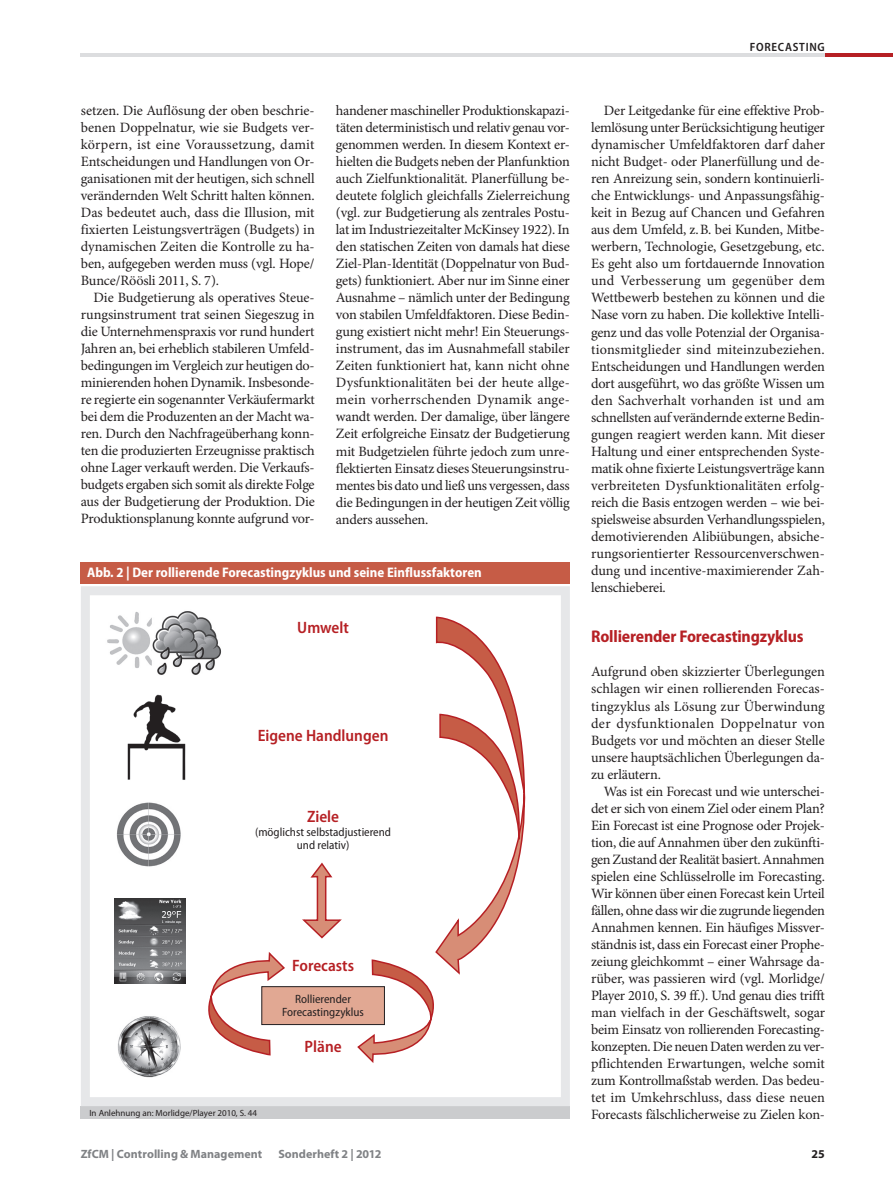
<style>
.page{position:relative;width:893px;height:1187px;background:#fff}
.page>*{position:absolute;margin:0;border:0;box-sizing:border-box;transform-origin:0 0}
.t1{font:700 semi-condensed 16.95px "Myriad Pro";letter-spacing:-.01em;color:#b62024}
.t2{font:600 semi-condensed 16.5px "Myriad Pro";color:#b62024}
.t3{font:14.25px/17px "Minion Pro";letter-spacing:-.015em;color:#231f20;text-align:justify}
.t4{font:700 semi-condensed 13.95px "Myriad Pro";color:#fff}
.t5{font:semi-condensed 12px/13.5px "Myriad Pro";color:#231f20;text-align:center}
.t6{font:700 12px "Myriad Pro";letter-spacing:.005em;color:#808285}
.t7{font:600 semi-condensed 12px "Myriad Pro";letter-spacing:.06em;color:#231f20}
.t8{font:700 12px "Myriad Pro";color:#231f20}
.t9{font:9px "Myriad Pro";color:#231f20}
</style>
<div class="page">
<hr style="left:81px;top:53px;width:744px;height:4px;background:#dcdddf">
<hr style="left:825px;top:53px;width:68px;height:4px;background:#b62024">
<div style="left:81px;top:1106px;width:489px;height:12px;background:#cbccce"></div>
<svg style="left:81px;top:586px;width:489px;height:520px"></svg>
<div style="left:81px;top:562px;width:489px;height:21px;background:#c65c46"></div>
<svg style="left:300px;top:861px;width:44px;height:78px"></svg>
<img style="left:103px;top:609px;width:118px;height:66px">
<img style="left:119px;top:692px;width:71px;height:91px">
<img style="left:117px;top:801px;width:66px;height:66px">
<img style="left:115px;top:898px;width:70px;height:85px">
<img style="left:118px;top:1014px;width:64px;height:63px">
<div style="left:261px;top:986px;width:124px;height:38px;background:#e1a893;border:1px solid #231f20"></div>
<svg style="left:356px;top:617px;width:174px;height:447px"></svg>
<svg style="left:195px;top:950px;width:91px;height:104px"></svg>
<p class="t7" style="left:750px;top:40px;width:77px">Forecasting</p>
<p class="t3" style="left:81px;top:102px;width:236px">setzen. Die Auflösung der oben beschrie&shy;benen Doppelnatur, wie sie Budgets ver&shy;körpern, ist eine Voraussetzung, damit Entscheidungen und Handlungen von Or&shy;ganisationen mit der heutigen, sich schnell verändernden Welt Schritt halten können.<br>Das bedeutet auch, dass die Illusion, mit fixierten Leistungsverträgen (Budgets) in dynamischen Zeiten die Kontrolle zu ha&shy;ben, aufgegeben werden muss (vgl. Hope/ Bunce/Röösli 2011, S. 7).</p>
<p class="t3" style="left:81px;top:290px;width:236px;text-indent:13px">Die Budgetierung als operatives Steue&shy;rungsinstrument trat seinen Siegeszug in die Unternehmenspraxis vor rund hundert Jahren an, bei erheblich stabileren Umfeld&shy;bedingungen im Vergleich zur heutigen do&shy;minierenden hohen Dynamik. Insbesonde&shy;re regierte ein sogenannter Verkäufermarkt bei dem die Produzenten an der Macht wa&shy;ren. Durch den Nachfrageüberhang konn&shy;ten die produzierten Erzeugnisse praktisch ohne Lager verkauft werden. Die Verkaufs&shy;budgets ergaben sich somit als direkte Folge aus der Budgetierung der Produktion. Die Produktionsplanung konnte aufgrund vor-</p>
<p class="t3" style="left:336px;top:103px;width:235px">handener maschineller Produktionskapazi&shy;täten deterministisch und relativ genau vor&shy;genommen werden. In diesem Kontext er&shy;hielten die Budgets neben der Planfunktion auch Zielfunktionalität. Planerfüllung be&shy;deutete folglich gleichfalls Zielerreichung (vgl. zur Budgetierung als zentrales Postu&shy;lat im Industriezeitalter McKinsey 1922). In den statischen Zeiten von damals hat diese Ziel-Plan-Identität (Doppelnatur von Bud&shy;gets) funktioniert. Aber nur im Sinne einer Ausnahme – nämlich unter der Bedingung von stabilen Umfeldfaktoren. Diese Bedin&shy;gung existiert nicht mehr! Ein Steuerungs&shy;instrument, das im Ausnahmefall stabiler Zeiten funktioniert hat, kann nicht ohne Dysfunktionalitäten bei der heute allge&shy;mein vorherrschenden Dynamik ange&shy;wandt werden. Der damalige, über längere Zeit erfolgreiche Einsatz der Budgetierung mit Budgetzielen führte jedoch zum unre&shy;flektierten Einsatz dieses Steuerungsinstru&shy;mentes bis dato und ließ uns vergessen, dass die Bedingungen in der heutigen Zeit völlig anders aussehen.</p>
<p class="t3" style="left:591px;top:103px;width:236px;text-indent:13px">Der Leitgedanke für eine effektive Prob&shy;lemlösung unter Berücksichtigung heutiger dynamischer Umfeldfaktoren darf daher nicht Budget- oder Planerfüllung und de&shy;ren Anreizung sein, sondern kontinuierli&shy;che Entwicklungs- und Anpassungsfähig&shy;keit in Bezug auf Chancen und Gefahren aus dem Umfeld, z.B. bei Kunden, Mitbe&shy;werbern, Technologie, Gesetzgebung, etc.<br>Es geht also um fortdauernde Innovation und Verbesserung um gegenüber dem Wettbewerb bestehen zu können und die Nase vorn zu haben. Die kollektive Intelli&shy;genz und das volle Potenzial der Organisa&shy;tionsmitglieder sind miteinzubeziehen.<br>Entscheidungen und Handlungen werden dort ausgeführt, wo das größte Wissen um den Sachverhalt vorhanden ist und am schnellsten auf verändernde externe Bedin&shy;gungen reagiert werden kann. Mit dieser Haltung und einer entsprechenden Syste&shy;matik ohne fixierte Leistungsverträge kann verbreiteten Dysfunktionalitäten erfolg&shy;reich die Basis entzogen werden – wie bei&shy;spielsweise absurden Verhandlungsspielen, demotivierenden Alibiübungen, absiche&shy;rungsorientierter Ressourcenverschwen&shy;dung und incentive-maximierender Zah&shy;lenschieberei.</p>
<p class="t1" style="left:591px;top:627px;width:214px">Rollierender Forecastingzyklus</p>
<p class="t3" style="left:591px;top:664px;width:235px">Aufgrund oben skizzierter Überlegungen schlagen wir einen rollierenden Forecas&shy;tingzyklus als Lösung zur Überwindung der dysfunktionalen Doppelnatur von Budgets vor und möchten an dieser Stelle unsere hauptsächlichen Überlegungen da&shy;zu erläutern.</p>
<p class="t3" style="left:591px;top:783px;width:236px;text-indent:13px">Was ist ein Forecast und wie unterschei&shy;det er sich von einem Ziel oder einem Plan?<br>Ein Forecast ist eine Prognose oder Projek&shy;tion, die auf Annahmen über den zukünfti&shy;gen Zustand der Realität basiert. Annahmen spielen eine Schlüsselrolle im Forecasting.<br>Wir können über einen Forecast kein Urteil fällen, ohne dass wir die zugrunde liegenden Annahmen kennen. Ein häufiges Missver&shy;ständnis ist, dass ein Forecast einer Prophe&shy;zeiung gleichkommt – einer Wahrsage da&shy;rüber, was passieren wird (vgl. Morlidge/ Player 2010, S. 39 ff.). Und genau dies trifft man vielfach in der Geschäftswelt, sogar beim Einsatz von rollierenden Forecasting&shy;konzepten. Die neuen Daten werden zu ver&shy;pflichtenden Erwartungen, welche somit zum Kontrollmaßstab werden. Das bedeu&shy;tet im Umkehrschluss, dass diese neuen Forecasts fälschlicherweise zu Zielen kon-</p>
<p class="t4" style="left:87px;top:564px;width:396px">Abb. 2 | Der rollierende Forecastingzyklus und seine Einflussfaktoren</p>
<p class="t2" style="left:297px;top:618px;width:53px">Umwelt</p>
<p class="t2" style="left:258px;top:726px;width:132px">Eigene Handlungen</p>
<p class="t2" style="left:307px;top:807px;width:34px">Ziele</p>
<p class="t5" style="left:255px;top:825px;width:138px">(möglichst selbstadjustierend und relativ)</p>
<p class="t2" style="left:292px;top:956px;width:63px">Forecasts</p>
<p class="t5" style="left:282px;top:992px;width:83px">Rollierender<br>Forecastingzyklus</p>
<p class="t2" style="left:305px;top:1037px;width:39px">Pläne</p>
<p class="t9" style="left:89px;top:1107px;width:169px">In Anlehnung an: Morlidge/Player 2010, S. 44</p>
<p class="t6" style="left:81px;top:1146px;width:183px">ZfCM | Controlling &amp; Management</p>
<p class="t6" style="left:278px;top:1146px;width:105px">Sonderheft 2 | 2012</p>
<p class="t8" style="left:812px;top:1146px;width:15px">25</p>
</div>
